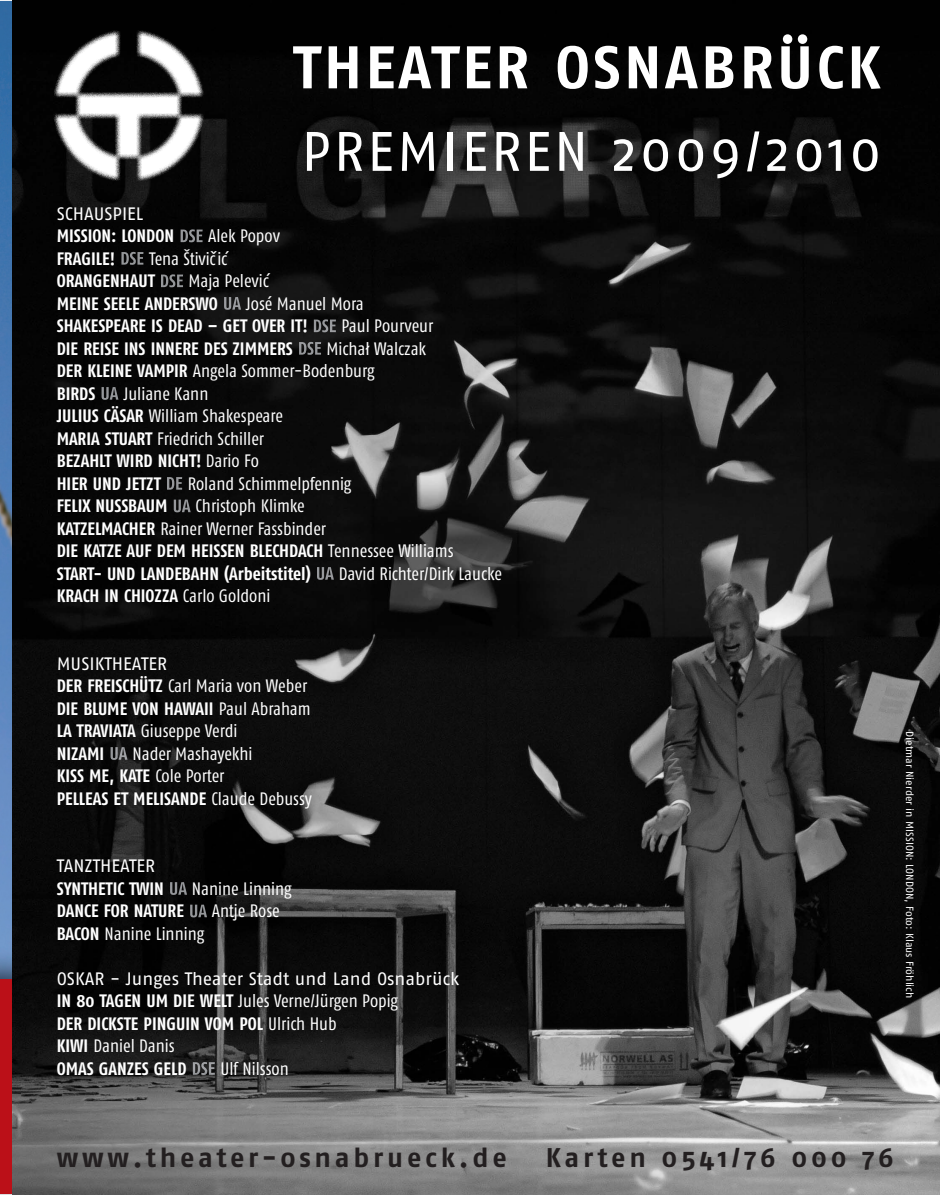
<style>
.page{position:relative;width:940px;height:1195px;background:#fff}
.page>*{position:absolute;margin:0;border:0;box-sizing:border-box;transform-origin:0 0}
.t1{font:700 60px "Fago No";letter-spacing:.05em;color:#fff}
.t2{font:55.5px "Fago No";letter-spacing:.05em;color:#fff}
.t3{font:700 27px "Fago No";letter-spacing:.14em;color:#231f20}
.t4{font:700 18px/22.5px "Fago Co";color:#fff}
.t5{font:18px/22.5px "Fago Co";color:#fff}
.t6{font:18px "Fago No";color:#fff}
.t7{font:10.5px "Fago No";color:#fff}
.s1{font-weight:700}
.s2{font-weight:400}
</style>
<div class="page">
<img style="left:0;top:1px;width:13px;height:979px">
<div style="left:0;top:980px;width:13px;height:214px;background:#bb1018"></div>
<svg style="left:0;top:1191px;width:13px;height:4px"></svg>
<img style="left:13px;top:0;width:927px;height:1195px">
<img style="left:52px;top:28px;width:155px;height:155px">
<img style="left:181px;top:229px;width:22px;height:13px">
<img style="left:121px;top:252px;width:22px;height:13px">
<img style="left:161px;top:274px;width:22px;height:13px">
<img style="left:224px;top:297px;width:17px;height:13px">
<img style="left:314px;top:319px;width:22px;height:13px">
<img style="left:299px;top:342px;width:22px;height:13px">
<img style="left:102px;top:387px;width:16px;height:13px">
<img style="left:167px;top:477px;width:15px;height:13px">
<img style="left:174px;top:500px;width:17px;height:12px">
<img style="left:317px;top:567px;width:17px;height:13px">
<img style="left:111px;top:747px;width:16px;height:13px">
<img style="left:170px;top:882px;width:17px;height:13px">
<img style="left:190px;top:905px;width:17px;height:12px">
<img style="left:193px;top:1062px;width:22px;height:13px">
<h1 class="t1" style="left:293px;top:32px;width:589px">THEATER OSNABRÜCK</h1>
<h2 class="t2" style="left:301px;top:120px;width:581px">PREMIEREN 2009/2010</h2>
<p class="t6" style="left:57px;top:203px;width:88px">SCHAUSPIEL</p>
<p class="t4" style="left:57px;top:224px;width:119px">MISSION: LONDON</p>
<p class="t5" style="left:208px;top:224px;width:73px">Alek Popov</p>
<p class="t4" style="left:57px;top:247px;width:60px">FRAGILE!</p>
<p class="t5" style="left:149px;top:247px;width:82px">Tena Štivicˇic´</p>
<p class="t4" style="left:57px;top:269px;width:99px">ORANGENHAUT</p>
<p class="t5" style="left:189px;top:269px;width:84px">Maja Pelevic´</p>
<p class="t4" style="left:57px;top:292px;width:163px">MEINE SEELE ANDERSWO</p>
<p class="t5" style="left:246px;top:292px;width:119px">José Manuel Mora</p>
<p class="t4" style="left:57px;top:314px;width:252px">SHAKESPEARE IS DEAD – GET OVER IT!</p>
<p class="t5" style="left:341px;top:314px;width:93px">Paul Pourveur</p>
<p class="t4" style="left:57px;top:337px;width:238px">DIE REISE INS INNERE DES ZIMMERS</p>
<p class="t5" style="left:57px;top:337px;width:371px;text-indent:270px">Michał Walczak<br><span class="s1">DER KLEINE VAMPIR</span> Angela Sommer-Bodenburg<br><span class="s1">BIRDS</span></p>
<p class="t5" style="left:57px;top:382px;width:228px;text-indent:67px">Juliane Kann<br><span class="s1">JULIUS CÄSAR</span> William Shakespeare<br><span class="s1">MARIA STUART</span> Friedrich Schiller<br><span class="s1">BEZAHLT WIRD NICHT!</span> Dario Fo<br><span class="s1">HIER UND JETZT</span></p>
<p class="t5" style="left:188px;top:472px;width:165px">Roland Schimmelpfennig</p>
<p class="t4" style="left:57px;top:494px;width:398px;text-indent:139px"><span class="s2">Christoph Klimke<br></span>KATZELMACHER <span class="s2">Rainer Werner Fassbinder<br></span>DIE KATZE AUF DEM HEISSEN BLECHDACH <span class="s2">Tennessee Williams </span>START- UND LANDEBAHN (Arbeitstitel)</p>
<p class="t4" style="left:57px;top:494px;width:112px">FELIX NUSSBAUM</p>
<p class="t5" style="left:339px;top:562px;width:165px">David Richter/Dirk Laucke</p>
<p class="t4" style="left:57px;top:584px;width:215px">KRACH IN CHIOZZA <span class="s2">Carlo Goldoni</span></p>
<p class="t6" style="left:57px;top:653px;width:112px">MUSIKTHEATER</p>
<p class="t4" style="left:57px;top:674px;width:255px">DER FREISCHÜTZ <span class="s2">Carl Maria von Weber<br></span>DIE BLUME VON HAWAII <span class="s2">Paul Abraham<br></span>LA TRAVIATA <span class="s2">Giuseppe Verdi<br></span>NIZAMI</p>
<p class="t5" style="left:57px;top:742px;width:257px;text-indent:76px">Nader Mashayekhi<br><span class="s1">KISS ME, KATE</span> Cole Porter<br><span class="s1">PELLEAS ET MELISANDE</span> Claude Debussy</p>
<p class="t6" style="left:57px;top:856px;width:100px">TANZTHEATER</p>
<p class="t4" style="left:57px;top:877px;width:109px">SYNTHETIC TWIN</p>
<p class="t5" style="left:192px;top:877px;width:101px">Nanine Linning</p>
<p class="t4" style="left:57px;top:899px;width:129px">DANCE FOR NATURE</p>
<p class="t5" style="left:212px;top:899px;width:69px">Antje Rose</p>
<p class="t5" style="left:57px;top:922px;width:149px"><span class="s1">BACON</span> Nanine Linning</p>
<p class="t6" style="left:57px;top:968px;width:404px">OSKAR - Junges Theater Stadt und Land Osnabrück</p>
<p class="t4" style="left:57px;top:989px;width:343px">IN 80 TAGEN UM DIE WELT <span class="s2">Jules Verne/Jürgen Popig<br></span>DER DICKSTE PINGUIN VOM POL <span class="s2">Ulrich Hub<br></span>KIWI <span class="s2">Daniel Danis<br></span>OMAS GANZES GELD</p>
<p class="t5" style="left:220px;top:1057px;width:70px">Ulf Nilsson</p>
<p class="t7" style="left:916px;top:731px;width:269px;rotate:90deg">Dietmar Nierder in MISSION: LONDON, Foto: Klaus Fröhlich</p>
<h3 class="t3" style="left:57px;top:1142px;width:452px">www.theater-osnabrueck.de</h3>
<h3 class="t3" style="left:546px;top:1142px;width:349px">Karten 0541/76 000 76</h3>
</div>
